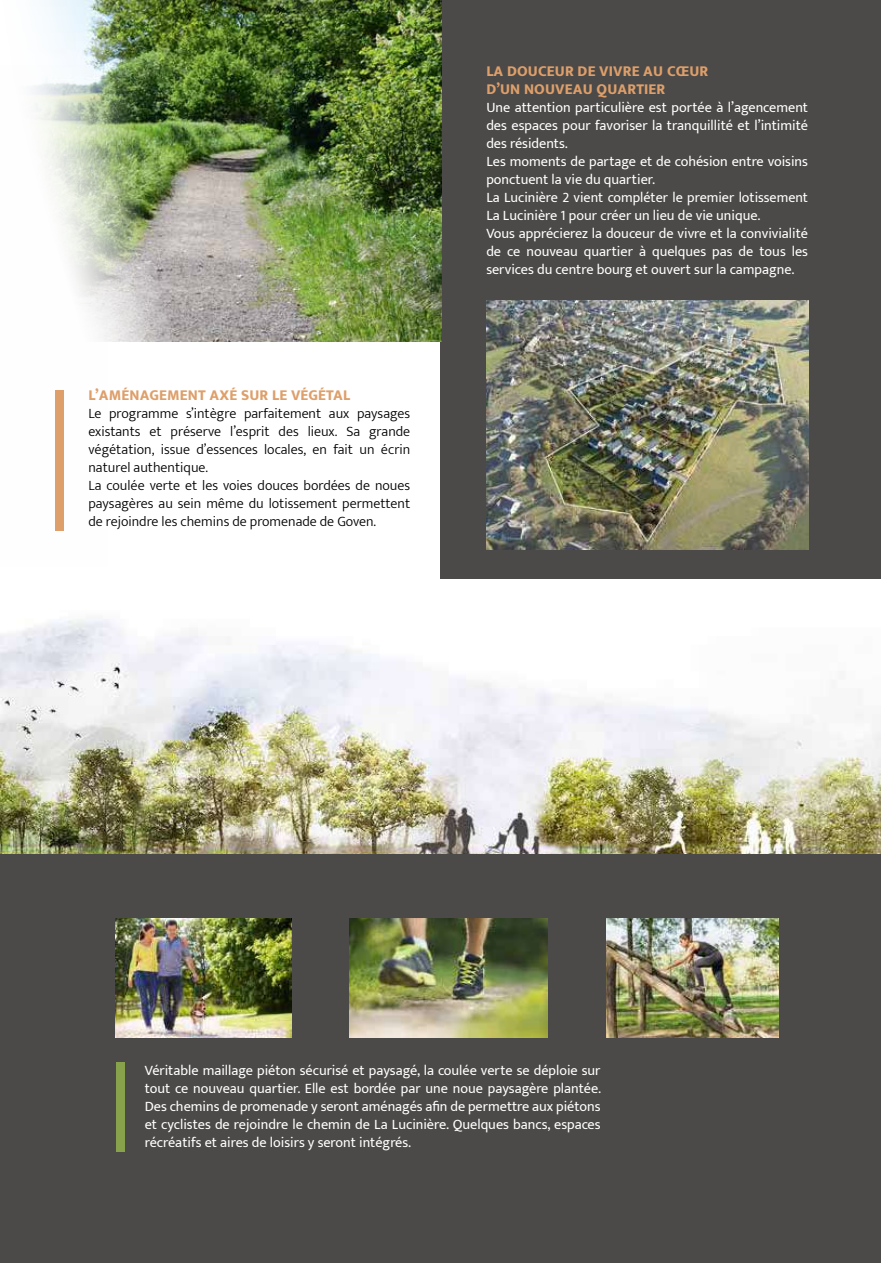
<style>
.page{position:relative;width:881px;height:1263px;background:#fff}
.page>*{position:absolute;margin:0;border:0;box-sizing:border-box;transform-origin:0 0}
.t1{font:800 15px/18px "Mukta";letter-spacing:.01em;color:#de9f6a}
.t2{font:14.25px/18px "Mukta";color:#fff}
.t3{font:300 14.25px/18px "Mukta";color:#000}
</style>
<div class="page">
<img style="left:0;top:578px;width:880px;height:277px">
<div style="left:440px;top:0;width:440px;height:578px;background:#4c4a48"></div>
<div style="left:0;top:855px;width:880px;height:408px;background:#4c4a48"></div>
<div style="left:116px;top:1062px;width:8px;height:90px;background:#87a24a"></div>
<img style="left:606px;top:918px;width:172px;height:119px">
<img style="left:349px;top:918px;width:198px;height:119px">
<img style="left:116px;top:918px;width:175px;height:119px">
<div style="left:55px;top:390px;width:9px;height:140px;background:#de9f6a"></div>
<img style="left:32px;top:0;width:409px;height:341px">
<img style="left:486px;top:300px;width:321px;height:249px">
<p class="t1" style="left:88px;top:386px;width:263px">L’AMÉNAGEMENT AXÉ SUR LE VÉGÉTAL</p>
<p class="t3" style="left:88px;top:404px;width:323px">Le programme s’intègre parfaitement aux paysages existants et préserve l’esprit des lieux. Sa grande végétation, issue d’essences locales, en fait un écrin naturel authentique.<br>La coulée verte et les voies douces bordées de noues paysagères au sein même du lotissement permettent de rejoindre les chemins de promenade de Goven.</p>
<p class="t1" style="left:486px;top:62px;width:223px">LA DOUCEUR DE VIVRE AU CŒUR<br>D’UN NOUVEAU QUARTIER</p>
<p class="t2" style="left:486px;top:98px;width:323px">Une attention particulière est portée à l’agencement des espaces pour favoriser la tranquillité et l’intimité des résidents.<br>Les moments de partage et de cohésion entre voisins ponctuent la vie du quartier.<br>La Lucinière 2 vient compléter le premier lotissement La Lucinière 1 pour créer un lieu de vie unique.<br>Vous apprécierez la douceur de vivre et la convivialité de ce nouveau quartier à quelques pas de tous les services du centre bourg et ouvert sur la campagne.</p>
<p class="t2" style="left:145px;top:1061px;width:458px;text-align:justify">Véritable maillage piéton sécurisé et paysagé, la coulée verte se déploie sur tout ce nouveau quartier. Elle est bordée par une noue paysagère plantée.<br>Des chemins de promenade y seront aménagés afin de permettre aux piétons et cyclistes de rejoindre le chemin de La Lucinière. Quelques bancs, espaces récréatifs et aires de loisirs y seront intégrés.</p>
</div>
